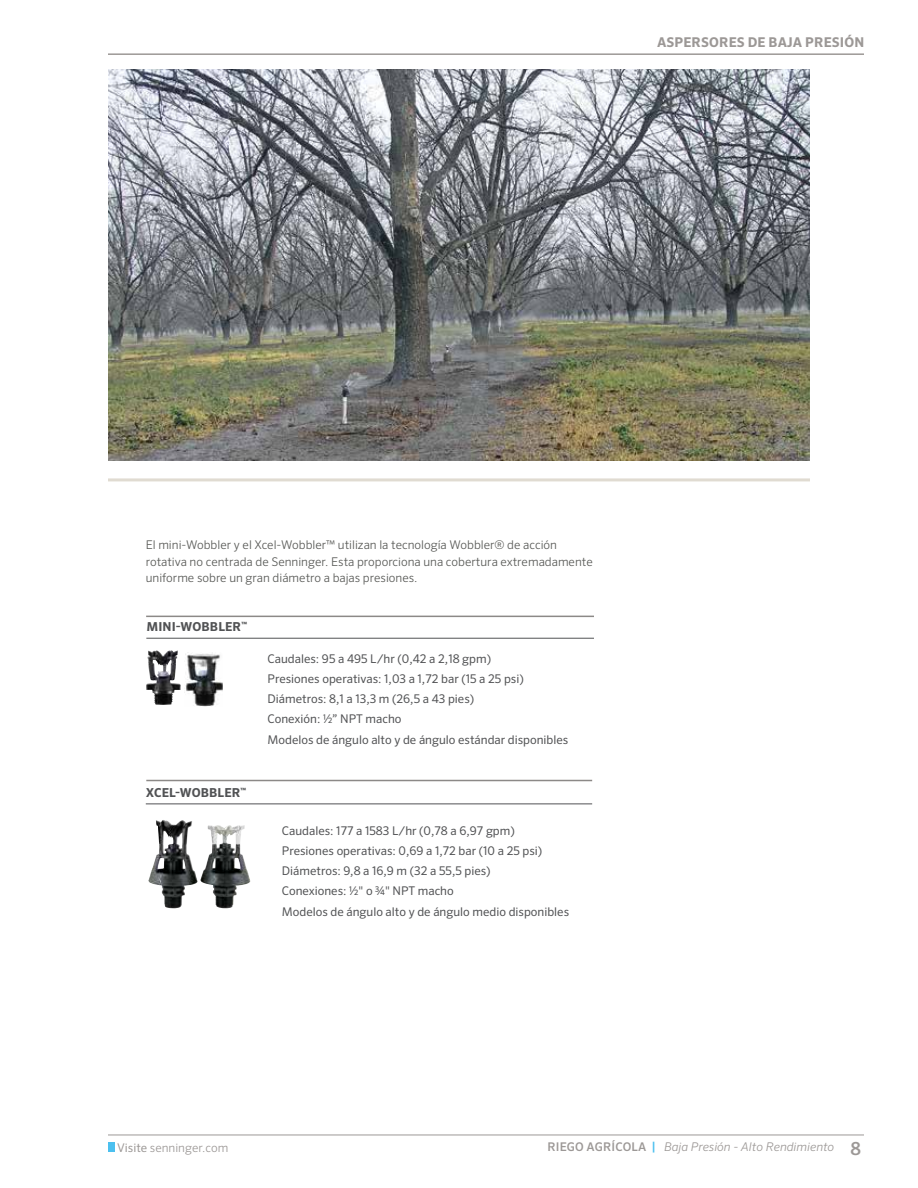
<style>
.page{position:relative;width:918px;height:1188px;background:#fff}
.page>*{position:absolute;margin:0;border:0;box-sizing:border-box;transform-origin:0 0}
.t1{font:700 13.5px "Sero Pro";letter-spacing:.01em;color:#9c9896}
.t2{font:700 12.3px "Sero Pro";letter-spacing:.01em;color:#515254}
.t3{font:12px/20.2px "Sero Pro";color:#515254}
.t4{font:300 12px/16.5px "Sero Pro";color:#585956}
.t5{font:italic 300 12px "Sero Pro";color:#9c9896}
.t6{font:300 12px "Sero Pro";color:#9c9896}
.s1{font-weight:400}
.s2{font-weight:500;font-style:normal}
.s3{font-weight:500;font-style:normal;color:#4cc0ef}
.s4{font-weight:500;font-style:normal;font-size:18px}
</style>
<div class="page">
<div style="left:108px;top:1142px;width:6px;height:10px;background:#4cc0ef"></div>
<hr style="left:108px;top:1135px;width:756px;height:1px;background:#9c9896">
<hr style="left:108px;top:53px;width:756px;height:2px;background:#9c9896">
<img style="left:108px;top:69px;width:702px;height:391px">
<hr style="left:108px;top:478px;width:702px;height:3px;background:#e0dbd1">
<hr style="left:146px;top:804px;width:446px;height:1px;background:#515254">
<hr style="left:146px;top:780px;width:446px;height:1px;background:#8c8987">
<img style="left:148px;top:820px;width:50px;height:88px">
<hr style="left:146px;top:638px;width:448px;height:1px;background:#515254">
<hr style="left:146px;top:616px;width:448px;height:1px;background:#8c8987">
<img style="left:185px;top:653px;width:38px;height:54px">
<img style="left:146px;top:650px;width:35px;height:55px">
<p class="t1" style="left:657px;top:34px;width:209px">ASPERSORES DE BAJA PRESIÓN</p>
<p class="t4" style="left:146px;top:537px;width:449px">El mini-Wobbler y el Xcel-Wobbler™ utilizan la tecnología Wobbler® de acción rotativa no centrada de Senninger. Esta proporciona una cobertura extremadamente uniforme sobre un gran diámetro a bajas presiones.</p>
<p class="t2" style="left:146px;top:619px;width:102px">MINI-WOBBLER<sup>™</sup></p>
<p class="t2" style="left:146px;top:785px;width:102px">XCEL-WOBBLER<sup>™</sup></p>
<p class="t3" style="left:268px;top:648px;width:302px">Caudales: 95 a 495 L/hr (0,42 a 2,18 gpm)<br>Presiones operativas: 1,03 a 1,72 bar (15 a 25 psi)<br>Diámetros: 8,1 a 13,3 m (26,5 a 43 pies)<br>Conexión: ½” NPT macho<br>Modelos de ángulo alto y de ángulo estándar disponibles</p>
<p class="t3" style="left:282px;top:820px;width:289px">Caudales: 177 a 1583 L/hr (0,78 a 6,97 gpm)<br>Presiones operativas: 0,69 a 1,72 bar (10 a 25 psi)<br>Diámetros: 9,8 a 16,9 m (32 a 55,5 pies)<br>Conexiones: ½" o ¾" NPT macho<br>Modelos de ángulo alto y de ángulo medio disponibles</p>
<p class="t6" style="left:117px;top:1140px;width:113px"><span class="s1">Visite</span> senninger.com</p>
<p class="t5" style="left:547px;top:1140px;width:315px"><span class="s2">RIEGO AGRÍCOLA</span> <span class="s3">|</span> Baja Presión - Alto Rendimiento <span class="s4">8</span></p>
</div>
